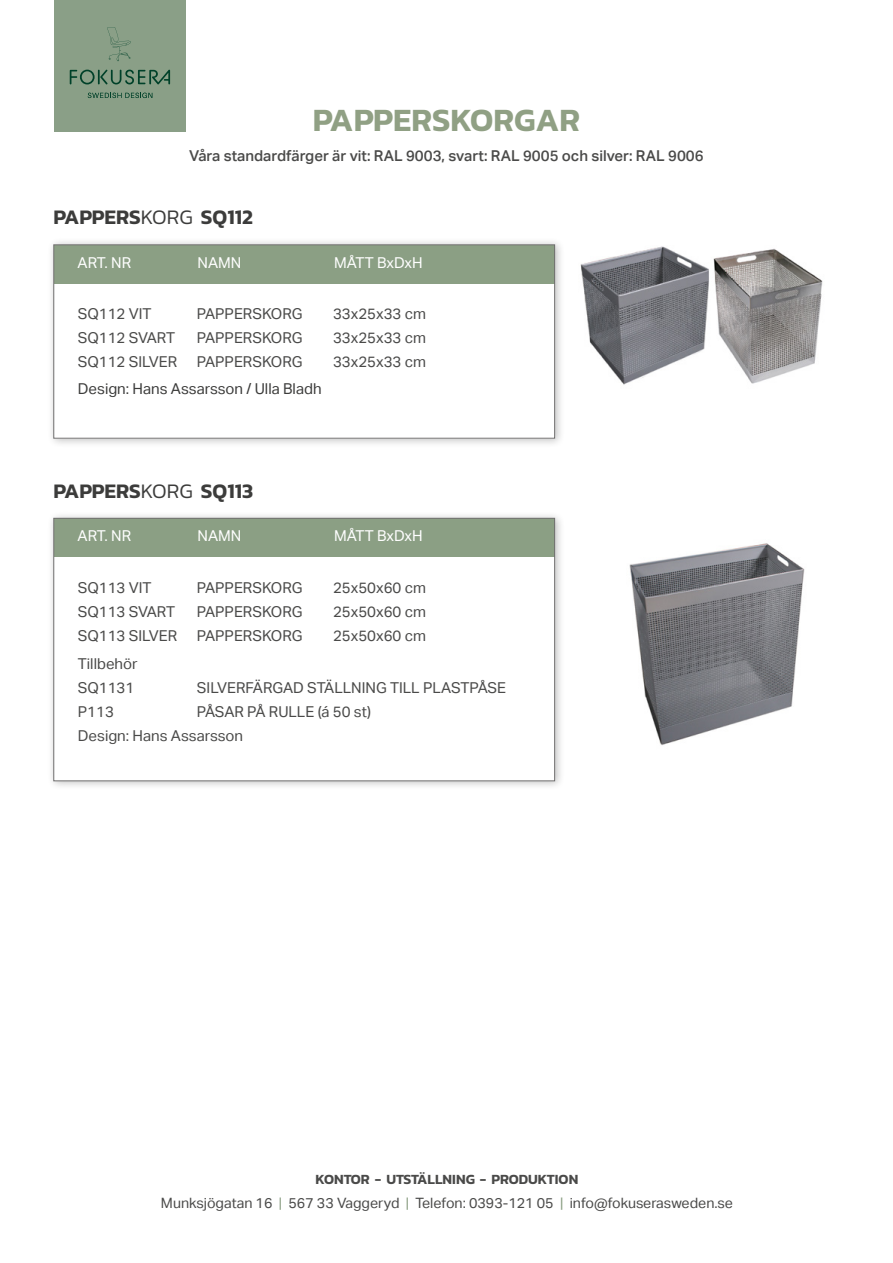
<style>
.page{position:relative;width:893px;height:1263px;background:#fff}
.page>*{position:absolute;margin:0;border:0;box-sizing:border-box;transform-origin:0 0}
.t1{font:600 33px "Kanit";color:#90a084}
.t2{font:600 21px "Kanit";color:#3c3c3b}
.t3{font:15px/24px "Aktiv Grotesk";color:#4a4a49}
.t4{font:500 15px "Aktiv Grotesk";color:#4a4a49}
.t5{font:15px "Aktiv Grotesk";color:#fff}
.t6{font:15px "Aktiv Grotesk";color:#3c3c3b}
.t7{font:14.25px "Aktiv Grotesk";color:#4a4a49}
.t8{font:600 14.25px "Kanit";color:#4a4a49}
.s1{font-weight:300}
.s2{color:#8b9f84}
</style>
<div class="page">
<img style="left:580px;top:246px;width:243px;height:139px">
<div style="left:54px;top:0;width:132px;height:132px;background:#8a9f87"></div>
<svg style="left:107px;top:27px;width:24px;height:34px"></svg>
<svg style="left:70px;top:70px;width:100px;height:14px"></svg>
<svg style="left:88px;top:93px;width:64px;height:5px"></svg>
<div style="left:46px;top:237px;width:519px;height:211px;background:#000;opacity:.25"></div>
<div style="left:54px;top:245px;width:501px;height:193px;background:#fff"></div>
<div style="left:54px;top:245px;width:501px;height:38px;background:#8b9f84"></div>
<div style="left:53px;top:244px;width:502px;height:194px;border:1px solid #706f6f"></div>
<div style="left:46px;top:511px;width:519px;height:280px;background:#000;opacity:.25"></div>
<div style="left:54px;top:518px;width:501px;height:263px;background:#fff"></div>
<div style="left:54px;top:518px;width:501px;height:39px;background:#8b9f84"></div>
<div style="left:53px;top:518px;width:502px;height:263px;border:1px solid #706f6f"></div>
<img style="left:629px;top:543px;width:176px;height:203px">
<h1 class="t1" style="left:313px;top:95px;width:269px">PAPPERSKORGAR</h1>
<p class="t4" style="left:189px;top:147px;width:516px">Våra standardfärger är vit: RAL 9003, svart: RAL 9005 och silver: RAL 9006</p>
<h2 class="t2" style="left:53px;top:201px;width:201px">PAPPERS<span class="s1">KORG</span> SQ112</h2>
<p class="t5" style="left:78px;top:254px;width:55px">ART. NR</p>
<p class="t5" style="left:198px;top:254px;width:45px">NAMN</p>
<p class="t5" style="left:334px;top:254px;width:90px">MÅTT BxDxH</p>
<p class="t3" style="left:78px;top:302px;width:75px">SQ112 VIT</p>
<p class="t3" style="left:197px;top:302px;width:107px">PAPPERSKORG</p>
<p class="t3" style="left:333px;top:302px;width:95px">33x25x33 cm</p>
<p class="t3" style="left:78px;top:326px;width:99px">SQ112 SVART</p>
<p class="t3" style="left:197px;top:326px;width:107px">PAPPERSKORG</p>
<p class="t3" style="left:333px;top:326px;width:95px">33x25x33 cm</p>
<p class="t3" style="left:78px;top:350px;width:101px">SQ112 SILVER</p>
<p class="t3" style="left:197px;top:350px;width:107px">PAPPERSKORG</p>
<p class="t3" style="left:333px;top:350px;width:95px">33x25x33 cm</p>
<p class="t6" style="left:78px;top:380px;width:245px">Design: Hans Assarsson / Ulla Bladh</p>
<h2 class="t2" style="left:53px;top:474px;width:201px">PAPPERS<span class="s1">KORG</span> SQ113</h2>
<p class="t5" style="left:78px;top:527px;width:55px">ART. NR</p>
<p class="t5" style="left:198px;top:527px;width:45px">NAMN</p>
<p class="t5" style="left:334px;top:527px;width:90px">MÅTT BxDxH</p>
<p class="t3" style="left:78px;top:575px;width:75px">SQ113 VIT</p>
<p class="t3" style="left:197px;top:575px;width:107px">PAPPERSKORG</p>
<p class="t3" style="left:333px;top:575px;width:95px">25x50x60 cm</p>
<p class="t3" style="left:78px;top:599px;width:99px">SQ113 SVART</p>
<p class="t3" style="left:197px;top:599px;width:107px">PAPPERSKORG</p>
<p class="t3" style="left:333px;top:599px;width:95px">25x50x60 cm</p>
<p class="t3" style="left:78px;top:623px;width:101px">SQ113 SILVER</p>
<p class="t3" style="left:197px;top:623px;width:107px">PAPPERSKORG</p>
<p class="t3" style="left:333px;top:623px;width:95px">25x50x60 cm</p>
<p class="t3" style="left:78px;top:652px;width:61px">Tillbehör<br>SQ1131</p>
<p class="t3" style="left:197px;top:676px;width:311px">SILVERFÄRGAD STÄLLNING TILL PLASTPÅSE</p>
<p class="t3" style="left:78px;top:700px;width:295px;text-indent:119px">PÅSAR PÅ RULLE (á 50 st)<br>Design: Hans Assarsson</p>
<p class="t3" style="left:78px;top:700px;width:38px">P113</p>
<p class="t8" style="left:316px;top:1169px;width:264px">KONTOR - UTSTÄLLNING - PRODUKTION</p>
<p class="t7" style="left:161px;top:1195px;width:573px">Munksjögatan 16 <span class="s2">|</span> 567 33 Vaggeryd <span class="s2">|</span> Telefon: 0393-121 05 <span class="s2">|</span> info@fokuserasweden.se</p>
</div>
